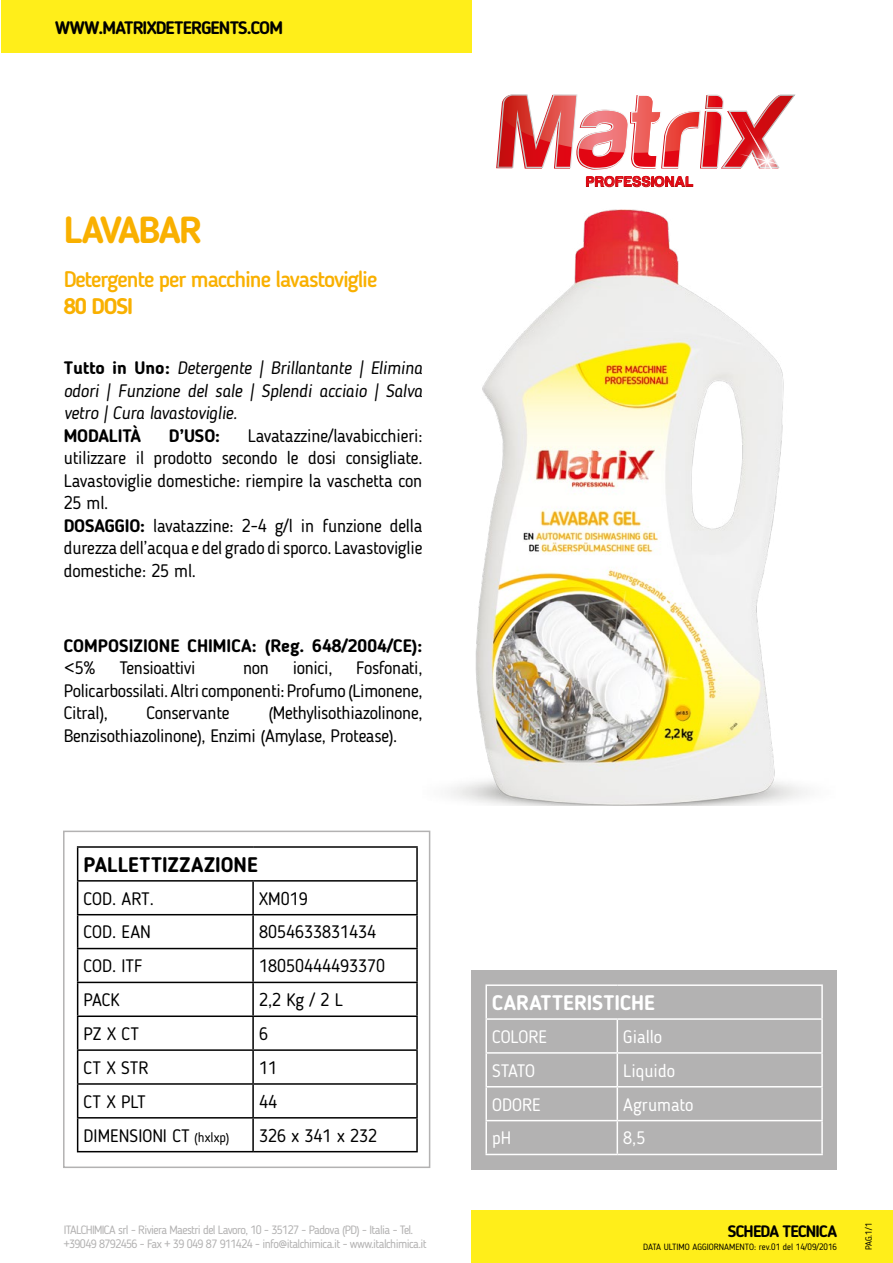
<style>
.page{position:relative;width:893px;height:1263px;background:#fff}
.page>*{position:absolute;margin:0;border:0;box-sizing:border-box;transform-origin:0 0}
.t1{font:700 37.5px "Blogger Sans";letter-spacing:-.045em;color:#f9b000}
.t2{font:500 22.5px "Blogger Sans";letter-spacing:-.05em;color:#f9b000}
.t3{font:700 22.5px "Blogger Sans";letter-spacing:-.05em;color:#f9b000}
.t4{font:700 21px "Blogger Sans";letter-spacing:.005em;color:#000}
.t5{font:700 21px "Blogger Sans";letter-spacing:.005em;color:#fff}
.t6{font:18px/22.5px "Blogger Sans";letter-spacing:-.01em;color:#000}
.t7{font:italic 18px/22.5px "Blogger Sans";letter-spacing:-.01em;color:#000;text-align:justify}
.t8{font:700 18px "Blogger Sans";letter-spacing:-.01em;color:#000}
.t9{font:18px "Blogger Sans";color:#fff}
.t10{font:700 18px "Blogger Sans";letter-spacing:-.05em;color:#000}
.t11{font:700 16.5px "Blogger Sans";letter-spacing:-.05em;color:#000}
.t12{font:14.55px "Harabara";letter-spacing:.07em;color:#e30613}
.t13{font:12px "Blogger Sans";letter-spacing:-.05em;color:#b3b2b2}
.t14{font:9px "Blogger Sans";color:#000}
.s1{font-weight:700;font-style:normal}
.s2{font-weight:700}
.s3{font-size:13.5px}
</style>
<div class="page">
<div style="left:1px;top:1px;width:470px;height:52px;background:#ffee1a"></div>
<div style="left:471px;top:1210px;width:422px;height:53px;background:#ffee1a"></div>
<div style="left:63px;top:831px;width:367px;height:337px;border:2px solid #b3b2b2"></div>
<svg style="left:496px;top:94px;width:300px;height:93px"></svg>
<div style="left:471px;top:969px;width:366px;height:200px;background:#b3b2b2"></div>
<hr style="left:485px;top:984px;width:132px;height:2px;background:#fff">
<hr style="left:485px;top:986px;width:2px;height:32px;background:#fff">
<hr style="left:617px;top:984px;width:206px;height:2px;background:#fff">
<hr style="left:821px;top:986px;width:2px;height:32px;background:#fff">
<hr style="left:485px;top:1018px;width:132px;height:2px;background:#fff">
<hr style="left:485px;top:1020px;width:2px;height:32px;background:#fff">
<hr style="left:617px;top:1018px;width:206px;height:2px;background:#fff">
<hr style="left:617px;top:1020px;width:1px;height:32px;background:#fff">
<hr style="left:821px;top:1020px;width:2px;height:32px;background:#fff">
<hr style="left:485px;top:1052px;width:132px;height:2px;background:#fff">
<hr style="left:485px;top:1054px;width:2px;height:32px;background:#fff">
<hr style="left:617px;top:1052px;width:206px;height:2px;background:#fff">
<hr style="left:617px;top:1054px;width:1px;height:32px;background:#fff">
<hr style="left:821px;top:1054px;width:2px;height:32px;background:#fff">
<hr style="left:485px;top:1086px;width:132px;height:1px;background:#fff">
<hr style="left:485px;top:1087px;width:2px;height:33px;background:#fff">
<hr style="left:617px;top:1086px;width:206px;height:1px;background:#fff">
<hr style="left:617px;top:1087px;width:1px;height:33px;background:#fff">
<hr style="left:821px;top:1087px;width:2px;height:33px;background:#fff">
<hr style="left:485px;top:1120px;width:132px;height:1px;background:#fff">
<hr style="left:485px;top:1121px;width:2px;height:33px;background:#fff">
<hr style="left:617px;top:1120px;width:206px;height:1px;background:#fff">
<hr style="left:617px;top:1121px;width:1px;height:33px;background:#fff">
<hr style="left:821px;top:1121px;width:2px;height:33px;background:#fff">
<hr style="left:485px;top:1154px;width:132px;height:1px;background:#fff">
<hr style="left:617px;top:1154px;width:206px;height:1px;background:#fff">
<hr style="left:77px;top:846px;width:176px;height:2px;background:#000">
<hr style="left:77px;top:848px;width:1px;height:32px;background:#000">
<hr style="left:253px;top:846px;width:165px;height:2px;background:#000">
<hr style="left:416px;top:848px;width:2px;height:32px;background:#000">
<hr style="left:77px;top:880px;width:176px;height:1px;background:#000">
<hr style="left:77px;top:881px;width:1px;height:33px;background:#000">
<hr style="left:253px;top:880px;width:165px;height:1px;background:#000">
<hr style="left:252px;top:881px;width:2px;height:33px;background:#000">
<hr style="left:416px;top:881px;width:2px;height:33px;background:#000">
<hr style="left:77px;top:914px;width:176px;height:1px;background:#000">
<hr style="left:77px;top:915px;width:1px;height:33px;background:#000">
<hr style="left:253px;top:914px;width:165px;height:1px;background:#000">
<hr style="left:252px;top:915px;width:2px;height:33px;background:#000">
<hr style="left:416px;top:915px;width:2px;height:33px;background:#000">
<hr style="left:77px;top:948px;width:176px;height:1px;background:#000">
<hr style="left:77px;top:949px;width:1px;height:33px;background:#000">
<hr style="left:253px;top:948px;width:165px;height:1px;background:#000">
<hr style="left:252px;top:949px;width:2px;height:33px;background:#000">
<hr style="left:416px;top:949px;width:2px;height:33px;background:#000">
<hr style="left:77px;top:982px;width:176px;height:1px;background:#000">
<hr style="left:77px;top:983px;width:1px;height:32px;background:#000">
<hr style="left:253px;top:982px;width:165px;height:1px;background:#000">
<hr style="left:252px;top:983px;width:2px;height:32px;background:#000">
<hr style="left:416px;top:983px;width:2px;height:32px;background:#000">
<hr style="left:77px;top:1015px;width:176px;height:2px;background:#000">
<hr style="left:77px;top:1017px;width:1px;height:32px;background:#000">
<hr style="left:253px;top:1015px;width:165px;height:2px;background:#000">
<hr style="left:252px;top:1017px;width:2px;height:32px;background:#000">
<hr style="left:416px;top:1017px;width:2px;height:32px;background:#000">
<hr style="left:77px;top:1049px;width:176px;height:2px;background:#000">
<hr style="left:77px;top:1051px;width:1px;height:32px;background:#000">
<hr style="left:253px;top:1049px;width:165px;height:2px;background:#000">
<hr style="left:252px;top:1051px;width:2px;height:32px;background:#000">
<hr style="left:416px;top:1051px;width:2px;height:32px;background:#000">
<hr style="left:77px;top:1083px;width:176px;height:2px;background:#000">
<hr style="left:77px;top:1085px;width:1px;height:32px;background:#000">
<hr style="left:253px;top:1083px;width:165px;height:2px;background:#000">
<hr style="left:252px;top:1085px;width:2px;height:32px;background:#000">
<hr style="left:416px;top:1085px;width:2px;height:32px;background:#000">
<hr style="left:77px;top:1117px;width:176px;height:1px;background:#000">
<hr style="left:77px;top:1118px;width:1px;height:33px;background:#000">
<hr style="left:253px;top:1117px;width:165px;height:1px;background:#000">
<hr style="left:252px;top:1118px;width:2px;height:33px;background:#000">
<hr style="left:416px;top:1118px;width:2px;height:33px;background:#000">
<hr style="left:77px;top:1151px;width:176px;height:1px;background:#000">
<hr style="left:253px;top:1151px;width:165px;height:1px;background:#000">
<img style="left:451px;top:209px;width:356px;height:597px">
<p class="t10" style="left:55px;top:17px;width:229px">WWW.MATRIXDETERGENTS.COM</p>
<h1 class="t1" style="left:64px;top:207px;width:140px">LAVABAR</h1>
<p class="t2" style="left:64px;top:266px;width:315px">Detergente per macchine lavastoviglie</p>
<p class="t3" style="left:64px;top:293px;width:71px">80 DOSI</p>
<p class="t7" style="left:64px;top:357px;width:360px"><span class="s1">Tutto in Uno:</span> Detergente | Brillantante | Elimina odori | Funzione del sale | Splendi acciaio | Salva vetro | Cura lavastoviglie.</p>
<p class="t8" style="left:64px;top:424px;width:79px">MODALITÀ</p>
<p class="t8" style="left:169px;top:424px;width:53px">D’USO:</p>
<p class="t6" style="left:64px;top:424px;width:360px;text-indent:184px">Lavatazzine/lavabicchieri: utilizzare il prodotto secondo le dosi consigliate.<br>Lavastoviglie domestiche: riempire la vaschetta con 25 ml.<br><span class="s2">DOSAGGIO:</span> lavatazzine: 2-4 g/l in funzione della durezza dell’acqua e del grado di sporco. Lavastoviglie domestiche: 25 ml.</p>
<p class="t8" style="left:64px;top:634px;width:360px">COMPOSIZIONE CHIMICA: (Reg. 648/2004/CE):</p>
<p class="t6" style="left:64px;top:656px;width:34px">&lt;5%</p>
<p class="t6" style="left:120px;top:656px;width:77px">Tensioattivi</p>
<p class="t6" style="left:243px;top:656px;width:27px">non</p>
<p class="t6" style="left:293px;top:656px;width:41px">ionici,</p>
<p class="t6" style="left:64px;top:656px;width:360px;text-align:justify;text-indent:292px">Fosfonati, Policarbossilati. Altri componenti: Profumo (Limonene, Citral),</p>
<p class="t6" style="left:64px;top:701px;width:360px;text-indent:205px">(Methylisothiazolinone,<br>Benzisothiazolinone), Enzimi (Amylase, Protease).</p>
<p class="t6" style="left:146px;top:701px;width:85px">Conservante</p>
<p class="t12" style="left:586px;top:174px;width:108px">PROFESSIONAL</p>
<p class="t4" style="left:84px;top:852px;width:176px">PALLETTIZZAZIONE</p>
<p class="t6" style="left:84px;top:887px;width:72px">COD. ART.</p>
<p class="t6" style="left:259px;top:887px;width:50px">XM019</p>
<p class="t6" style="left:84px;top:921px;width:69px">COD. EAN</p>
<p class="t6" style="left:259px;top:921px;width:118px">8054633831434</p>
<p class="t6" style="left:84px;top:955px;width:61px">COD. ITF</p>
<p class="t6" style="left:259px;top:955px;width:128px">18050444493370</p>
<p class="t6" style="left:84px;top:989px;width:37px">PACK</p>
<p class="t6" style="left:259px;top:989px;width:85px">2,2 Kg / 2 L</p>
<p class="t6" style="left:84px;top:1022px;width:57px">PZ X CT</p>
<p class="t6" style="left:259px;top:1022px;width:10px">6</p>
<p class="t6" style="left:84px;top:1056px;width:67px">CT X STR</p>
<p class="t6" style="left:259px;top:1056px;width:19px">11</p>
<p class="t6" style="left:84px;top:1090px;width:64px">CT X PLT</p>
<p class="t6" style="left:259px;top:1090px;width:19px">44</p>
<p class="t6" style="left:84px;top:1124px;width:148px">DIMENSIONI CT <span class="s3">(hxlxp)</span></p>
<p class="t6" style="left:259px;top:1124px;width:120px">326 x 341 x 232</p>
<p class="t5" style="left:492px;top:990px;width:164px">CARATTERISTICHE</p>
<p class="t9" style="left:492px;top:1026px;width:56px">COLORE</p>
<p class="t9" style="left:623px;top:1026px;width:41px">Giallo</p>
<p class="t9" style="left:492px;top:1060px;width:44px">STATO</p>
<p class="t9" style="left:623px;top:1060px;width:53px">Liquido</p>
<p class="t9" style="left:492px;top:1093px;width:50px">ODORE</p>
<p class="t9" style="left:623px;top:1093px;width:72px">Agrumato</p>
<p class="t9" style="left:492px;top:1127px;width:21px">pH</p>
<p class="t9" style="left:623px;top:1127px;width:24px">8,5</p>
<p class="t13" style="left:64px;top:1222px;width:351px">ITALCHIMICA srl - Riviera Maestri del Lavoro, 10 - 35127 - Padova (PD) - Italia - Tel.</p>
<p class="t11" style="left:728px;top:1221px;width:111px">SCHEDA TECNICA</p>
<p class="t13" style="left:64px;top:1237px;width:364px">+39049 8792456 - Fax + 39 049 87 911424 - info@italchimica.it - www.italchimica.it</p>
<p class="t14" style="left:643px;top:1242px;width:195px">DATA ULTIMO AGGIORNAMENTO: rev.01 del 14/09/2016</p>
<p class="t14" style="left:863px;top:1250px;width:29px;rotate:-90deg">PAG.1/1</p>
</div>
